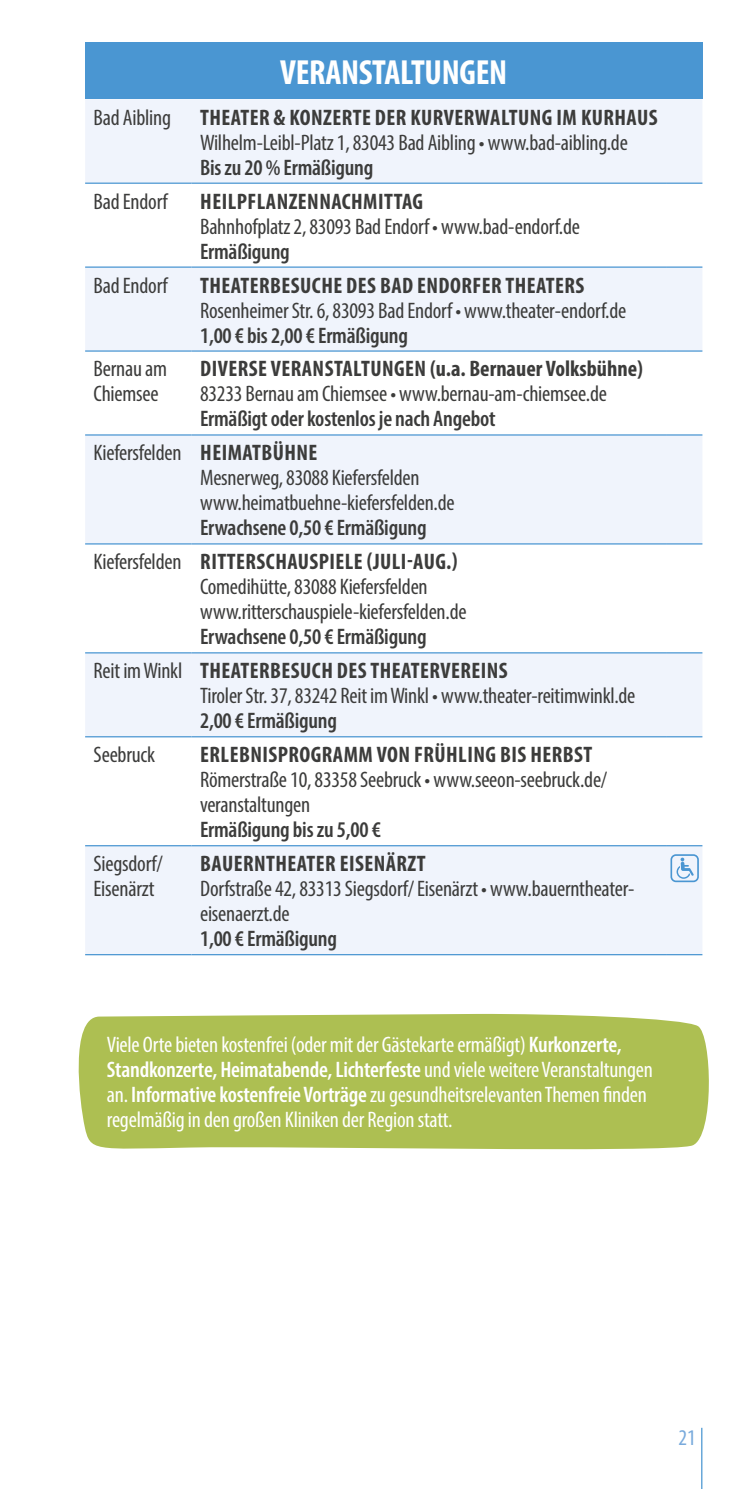
<style>
.page{position:relative;width:745px;height:1489px;background:#fff}
.page>*{position:absolute;margin:0;border:0;box-sizing:border-box;transform-origin:0 0}
.t1{font:700 condensed 35px "Myriad Pro";letter-spacing:-.01em;color:#fff}
.t2{font:condensed 22.5px/25px "Myriad Pro";letter-spacing:-.01em;color:#3c3c3b}
.t3{font:700 condensed 22.5px/34px "Myriad Pro";letter-spacing:.02em;color:#3c3c3b}
.t4{font:condensed 22.5px/25px "Myriad Pro";letter-spacing:-.01em;color:#fff}
.t5{font:600 condensed 22.5px/34px "Myriad Pro";letter-spacing:-.01em;color:#3c3c3b}
.t6{font:condensed 22.5px "Myriad Pro";color:#79aadc}
.s1{font-weight:400}
.s2{font-weight:700}
.s3{font-weight:600}
</style>
<div class="page">
<hr style="left:700px;top:1427px;width:2px;height:61px;background:#4a96d2">
<div style="left:85px;top:43px;width:617px;height:56px;background:#4a96d2"></div>
<svg style="left:85px;top:99px;width:617px;height:855px;fill:#f0f4fc"></svg>
<hr style="left:85px;top:182px;width:106px;height:2px;background:#4a96d2">
<hr style="left:191px;top:182px;width:475px;height:2px;background:#4a96d2">
<hr style="left:85px;top:266px;width:106px;height:2px;background:#4a96d2">
<hr style="left:191px;top:266px;width:475px;height:2px;background:#4a96d2">
<hr style="left:85px;top:350px;width:106px;height:1px;background:#4a96d2">
<hr style="left:191px;top:350px;width:475px;height:1px;background:#4a96d2">
<hr style="left:85px;top:434px;width:106px;height:1px;background:#4a96d2">
<hr style="left:191px;top:434px;width:475px;height:1px;background:#4a96d2">
<hr style="left:85px;top:543px;width:106px;height:1px;background:#4a96d2">
<hr style="left:191px;top:543px;width:475px;height:1px;background:#4a96d2">
<hr style="left:85px;top:652px;width:106px;height:1px;background:#4a96d2">
<hr style="left:191px;top:652px;width:475px;height:1px;background:#4a96d2">
<hr style="left:85px;top:736px;width:106px;height:1px;background:#4a96d2">
<hr style="left:191px;top:736px;width:475px;height:1px;background:#4a96d2">
<hr style="left:85px;top:845px;width:106px;height:1px;background:#4a96d2">
<hr style="left:191px;top:845px;width:475px;height:1px;background:#4a96d2">
<hr style="left:85px;top:954px;width:106px;height:1px;background:#4a96d2">
<hr style="left:191px;top:954px;width:475px;height:1px;background:#4a96d2">
<hr style="left:666px;top:182px;width:36px;height:2px;background:#4a96d2">
<hr style="left:666px;top:266px;width:36px;height:2px;background:#4a96d2">
<hr style="left:666px;top:350px;width:36px;height:1px;background:#4a96d2">
<hr style="left:666px;top:434px;width:36px;height:1px;background:#4a96d2">
<hr style="left:666px;top:543px;width:36px;height:1px;background:#4a96d2">
<hr style="left:666px;top:652px;width:36px;height:1px;background:#4a96d2">
<hr style="left:666px;top:736px;width:36px;height:1px;background:#4a96d2">
<hr style="left:666px;top:845px;width:36px;height:1px;background:#4a96d2">
<hr style="left:666px;top:954px;width:36px;height:1px;background:#4a96d2">
<svg style="left:676px;top:857px;width:17px;height:21px"></svg>
<div style="left:670px;top:854px;width:28px;height:28px;border:2px solid #4a96d2;border-radius:5px"></div>
<div style="left:78px;top:1013px;width:631px;height:137px;background:#adbf52"></div>
<h1 class="t1" style="left:280px;top:50px;width:228px">VERANSTALTUNGEN</h1>
<p class="t2" style="left:94px;top:104px;width:79px">Bad Aibling</p>
<p class="t3" style="left:200px;top:100px;width:458px">THEATER &amp; KONZERTE DER KURVERWALTUNG IM KURHAUS</p>
<p class="t2" style="left:200px;top:129px;width:429px">Wilhelm-Leibl-Platz 1, 83043 Bad Aibling • www.bad-aibling.de</p>
<p class="t5" style="left:200px;top:150px;width:175px">Bis zu 20 % Ermäßigung</p>
<p class="t2" style="left:94px;top:188px;width:76px">Bad Endorf</p>
<p class="t3" style="left:200px;top:184px;width:224px">HEILPFLANZENNACHMITTAG</p>
<p class="t2" style="left:200px;top:213px;width:381px">Bahnhofplatz 2, 83093 Bad Endorf • www.bad-endorf.de</p>
<p class="t5" style="left:200px;top:234px;width:91px">Ermäßigung</p>
<p class="t2" style="left:94px;top:272px;width:76px">Bad Endorf</p>
<p class="t3" style="left:200px;top:267px;width:385px">THEATERBESUCHE DES BAD ENDORFER THEATERS</p>
<p class="t2" style="left:200px;top:297px;width:427px">Rosenheimer Str. 6, 83093 Bad Endorf • www.theater-endorf.de</p>
<p class="t5" style="left:200px;top:317px;width:209px">1,00 € bis 2,00 € Ermäßigung</p>
<p class="t2" style="left:94px;top:356px;width:75px">Bernau am<br>Chiemsee</p>
<p class="t3" style="left:200px;top:351px;width:444px">DIVERSE VERANSTALTUNGEN (u.a. Bernauer Volksbühne)</p>
<p class="t2" style="left:200px;top:381px;width:408px">83233 Bernau am Chiemsee • www.bernau-am-chiemsee.de</p>
<p class="t5" style="left:94px;top:401px;width:403px;text-indent:106px">Ermäßigt oder kostenlos je nach Angebot<br><span class="s1">Kiefersfelden</span> <span class="s2">HEIMATBÜHNE</span></p>
<p class="t2" style="left:200px;top:465px;width:256px">Mesnerweg, 83088 Kiefersfelden www.heimatbuehne-kiefersfelden.de</p>
<p class="t3" style="left:94px;top:510px;width:365px;text-indent:106px"><span class="s3">Erwachsene 0,50 € Ermäßigung<br></span><span class="s1">Kiefersfelden</span> RITTERSCHAUSPIELE (JULI-AUG.)</p>
<p class="t2" style="left:200px;top:574px;width:268px">Comedihütte, 83088 Kiefersfelden www.ritterschauspiele-kiefersfelden.de</p>
<p class="t3" style="left:94px;top:619px;width:415px;text-indent:106px"><span class="s3">Erwachsene 0,50 € Ermäßigung<br></span><span class="s1">Reit im Winkl</span> THEATERBESUCH DES THEATERVEREINS</p>
<p class="t2" style="left:200px;top:683px;width:436px">Tiroler Str. 37, 83242 Reit im Winkl • www.theater-reitimwinkl.de</p>
<p class="t5" style="left:200px;top:703px;width:138px">2,00 € Ermäßigung</p>
<p class="t2" style="left:94px;top:742px;width:63px">Seebruck</p>
<p class="t3" style="left:200px;top:737px;width:393px">ERLEBNISPROGRAMM VON FRÜHLING BIS HERBST</p>
<p class="t2" style="left:200px;top:767px;width:408px">Römerstraße 10, 83358 Seebruck • www.seeon-seebruck.de/ veranstaltungen</p>
<p class="t5" style="left:200px;top:812px;width:182px">Ermäßigung bis zu 5,00 €</p>
<p class="t2" style="left:94px;top:850px;width:71px">Siegsdorf/<br>Eisenärzt</p>
<p class="t3" style="left:200px;top:846px;width:227px">BAUERNTHEATER EISENÄRZT</p>
<p class="t2" style="left:200px;top:875px;width:435px">Dorfstraße 42, 83313 Siegsdorf/ Eisenärzt • www.bauerntheater&shy;eisenaerzt.de</p>
<p class="t5" style="left:200px;top:921px;width:138px">1,00 € Ermäßigung</p>
<p class="t4" style="left:107px;top:1031px;width:547px">Viele Orte bieten kostenfrei (oder mit der Gästekarte ermäßigt) <span class="s3">Kurkonzerte, Standkonzerte, Heimatabende, Lichterfeste</span> und viele weitere Veranstaltungen an. <span class="s3">Informative kostenfreie Vorträge</span> zu gesundheitsrelevanten Themen finden regelmäßig in den großen Kliniken der Region statt.</p>
<p class="t6" style="left:678px;top:1423px;width:19px">21</p>
</div>
